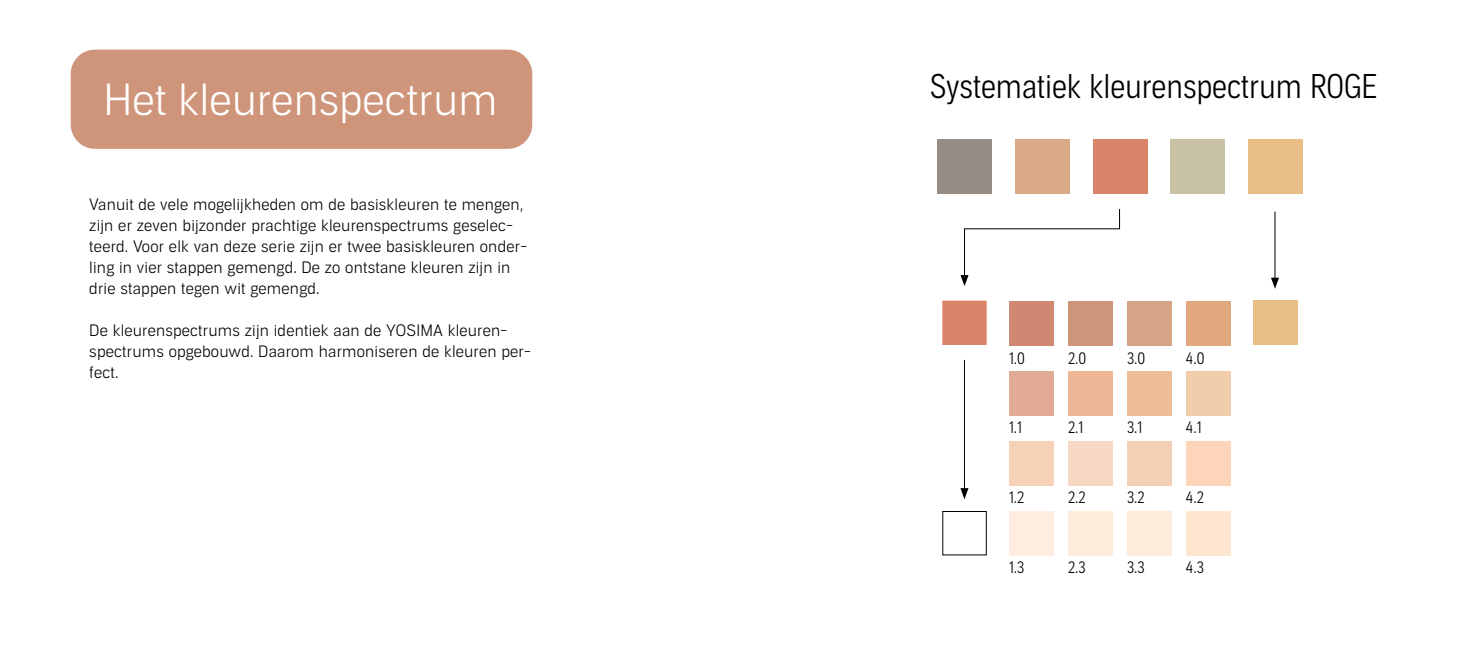
<style>
.page{position:relative;width:1474px;height:645px;background:#fff}
.page>*{position:absolute;margin:0;border:0;box-sizing:border-box;transform-origin:0 0}
.t1{font:300 42.88px "Aago";color:#fff}
.t2{font:300 32.73px "Aago Condensed";letter-spacing:-.005em;color:#000}
.t3{font:300 15.75px/21px "Aago";letter-spacing:.01em;color:#000}
.t4{font:300 15.75px "Aago Condensed";color:#000}
</style>
<div class="page">
<div style="left:1253px;top:301px;width:44px;height:44px;background:#e9be87"></div>
<div style="left:942px;top:300px;width:45px;height:45px;background:#da856a"></div>
<div style="left:1248px;top:139px;width:54px;height:55px;background:#e9be87"></div>
<div style="left:1170px;top:139px;width:55px;height:55px;background:#c9c1a6"></div>
<div style="left:1092px;top:139px;width:55px;height:55px;background:#da856a"></div>
<div style="left:1014px;top:139px;width:55px;height:55px;background:#d9a987"></div>
<div style="left:937px;top:139px;width:54px;height:55px;background:#948c85"></div>
<hr style="left:964px;top:360px;width:1px;height:131px;background:#000">
<svg style="left:960px;top:488px;width:8px;height:11px"></svg>
<div style="left:1186px;top:301px;width:44px;height:44px;background:#e1a880"></div>
<div style="left:1127px;top:301px;width:44px;height:44px;background:#d5a385"></div>
<div style="left:1068px;top:301px;width:44px;height:44px;background:#cf957b"></div>
<div style="left:1009px;top:301px;width:44px;height:44px;background:#d18872"></div>
<div style="left:1186px;top:372px;width:44px;height:44px;background:#f1cdac"></div>
<div style="left:1127px;top:372px;width:44px;height:44px;background:#edbe98"></div>
<div style="left:1068px;top:372px;width:44px;height:44px;background:#efb695"></div>
<div style="left:1009px;top:372px;width:44px;height:44px;background:#e2ab95"></div>
<div style="left:1186px;top:441px;width:44px;height:45px;background:#fdd6b9"></div>
<div style="left:1127px;top:441px;width:44px;height:45px;background:#f4d1b6"></div>
<div style="left:1068px;top:441px;width:44px;height:45px;background:#f6d8c5"></div>
<div style="left:1009px;top:441px;width:44px;height:45px;background:#f6d0b7"></div>
<div style="left:1186px;top:511px;width:44px;height:44px;background:#fee6d0"></div>
<div style="left:1127px;top:511px;width:44px;height:44px;background:#ffebd9"></div>
<div style="left:1068px;top:511px;width:44px;height:44px;background:#ffeddc"></div>
<div style="left:1009px;top:511px;width:44px;height:44px;background:#feede0"></div>
<svg style="left:960px;top:209px;width:160px;height:77px"></svg>
<hr style="left:1274px;top:212px;width:1px;height:68px;background:#000">
<svg style="left:1271px;top:278px;width:7px;height:11px"></svg>
<div style="left:71px;top:50px;width:461px;height:99px;background:#cf957b;border-radius:24px"></div>
<h1 class="t1" style="left:104px;top:75px;width:395px">Het kleurenspectrum</h1>
<p class="t3" style="left:89px;top:194px;width:439px">Vanuit de vele mogelijkheden om de basiskleuren te mengen, zijn er zeven bijzonder prachtige kleurenspectrums geselec&shy;teerd. Voor elk van deze serie zijn er twee basiskleuren onder&shy;ling in vier stappen gemengd. De zo ontstane kleuren zijn in drie stappen tegen wit gemengd.</p>
<p class="t3" style="left:89px;top:320px;width:443px">De kleurenspectrums zijn identiek aan de YOSIMA kleuren&shy;spectrums opgebouwd. Daarom harmoniseren de kleuren per&shy;fect.</p>
<h2 class="t2" style="left:929px;top:68px;width:449px">Systematiek kleurenspectrum ROGE</h2>
<p class="t4" style="left:1009px;top:350px;width:17px">1.0</p>
<p class="t4" style="left:1068px;top:350px;width:20px">2.0</p>
<p class="t4" style="left:1126px;top:350px;width:20px">3.0</p>
<p class="t4" style="left:1185px;top:350px;width:20px">4.0</p>
<p class="t4" style="left:1009px;top:419px;width:14px">1.1</p>
<p class="t4" style="left:1068px;top:419px;width:17px">2.1</p>
<p class="t4" style="left:1126px;top:419px;width:17px">3.1</p>
<p class="t4" style="left:1185px;top:419px;width:17px">4.1</p>
<p class="t4" style="left:1009px;top:489px;width:17px">1.2</p>
<p class="t4" style="left:1068px;top:489px;width:19px">2.2</p>
<p class="t4" style="left:1126px;top:489px;width:19px">3.2</p>
<p class="t4" style="left:1185px;top:489px;width:19px">4.2</p>
<p class="t4" style="left:1009px;top:558px;width:17px">1.3</p>
<p class="t4" style="left:1068px;top:558px;width:19px">2.3</p>
<p class="t4" style="left:1126px;top:558px;width:19px">3.3</p>
<p class="t4" style="left:1185px;top:558px;width:20px">4.3</p>
</div>
